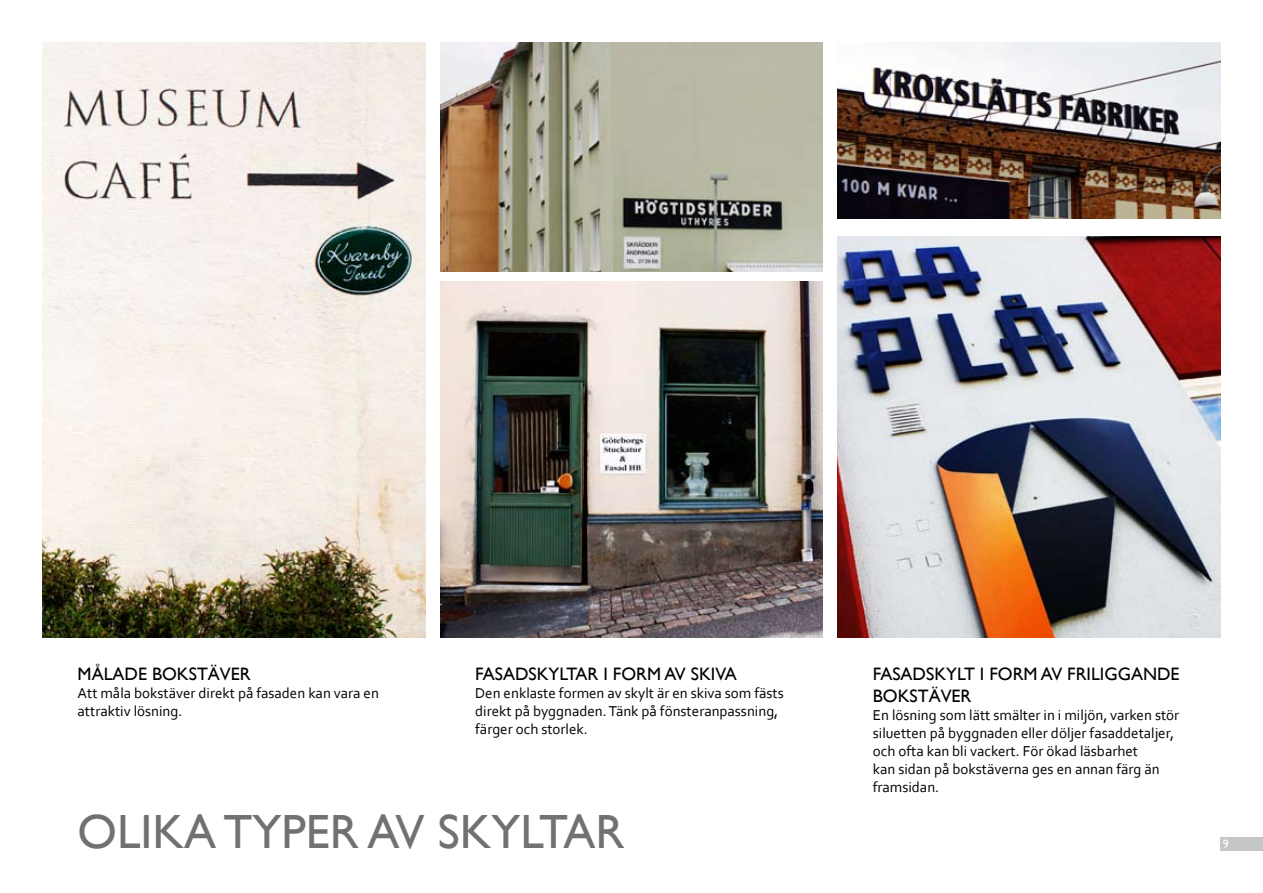
<style>
.page{position:relative;width:1263px;height:893px;background:#fff}
.page>*{position:absolute;margin:0;border:0;box-sizing:border-box;transform-origin:0 0}
.t1{font:48px "Gill Sans";color:#707173}
.t2{font:18px/21.6px "Gill Sans";color:#000}
.t3{font:15px/18px "Corbel";color:#000}
.t4{font:12px "Gill Sans";color:#fff}
</style>
<div class="page">
<div style="left:1220px;top:837px;width:43px;height:13px;background:#c5c6c8"></div>
<img style="left:43px;top:43px;width:382px;height:595px">
<img style="left:440px;top:281px;width:383px;height:357px">
<img style="left:838px;top:237px;width:382px;height:401px">
<img style="left:838px;top:43px;width:382px;height:175px">
<img style="left:440px;top:43px;width:383px;height:228px">
<p class="t2" style="left:78px;top:663px;width:175px">MÅLADE BOKSTÄVER</p>
<p class="t3" style="left:78px;top:684px;width:303px">Att måla bokstäver direkt på fasaden kan vara en attraktiv lösning.</p>
<p class="t2" style="left:475px;top:663px;width:263px">FASADSKYLTAR I FORM AV SKIVA</p>
<p class="t3" style="left:475px;top:684px;width:310px">Den enklaste formen av skylt är en skiva som fästs direkt på byggnaden. Tänk på fönsteranpassning, färger och storlek.</p>
<h1 class="t1" style="left:78px;top:804px;width:548px">OLIKA TYPER AV SKYLTAR</h1>
<p class="t2" style="left:873px;top:663px;width:306px">FASADSKYLT I FORM AV FRILIGGANDE<br>BOKSTÄVER</p>
<p class="t3" style="left:873px;top:705px;width:308px">En lösning som lätt smälter in i miljön, varken stör siluetten på byggnaden eller döljer fasaddetaljer, och ofta kan bli vackert. För ökad läsbarhet<br>kan sidan på bokstäverna ges en annan färg än framsidan.</p>
<p class="t4" style="left:1223px;top:837px;width:7px">9</p>
</div>
